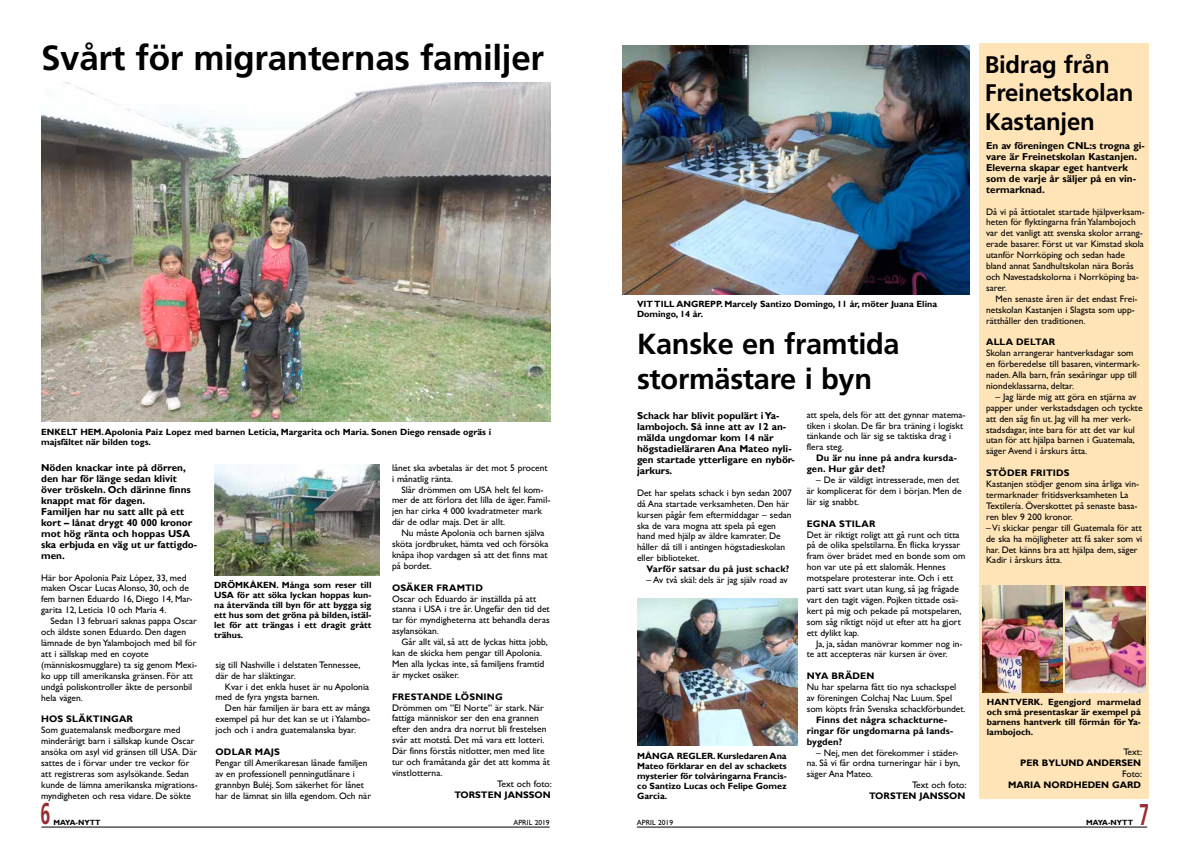
<style>
.page{position:relative;width:1191px;height:842px;background:#fff}
.page>*{position:absolute;margin:0;border:0;box-sizing:border-box;transform-origin:0 0}
.t1{font:700 35px "Frutiger";letter-spacing:-.01em;color:#000}
.t2{font:700 30.1px "Frutiger";color:#962e34;scale:.59 1}
.t3{font:700 29px/34.8px "Frutiger";letter-spacing:-.01em;color:#000}
.t4{font:700 24px/28.8px "Frutiger";letter-spacing:-.01em;color:#000}
.t5{font:700 10px/11px "Gill Sans";color:#000}
.t6{font:9.4px/10.9px "Gill Sans";color:#000}
.t7{font:700 9.4px/10.9px "Gill Sans";letter-spacing:.015em;color:#000}
.t8{font:700 9px/10px "Gill Sans";color:#000;text-align:justify}
.t9{font:700 7.5px "Gill Sans";color:#000}
.t10{font:7.5px "Gill Sans";color:#000}
</style>
<div class="page">
<div style="left:979px;top:43px;width:170px;height:756px;background:#ffe4b8"></div>
<hr style="left:41px;top:827px;width:508px;height:1px;background:#000">
<hr style="left:637px;top:827px;width:510px;height:1px;background:#000">
<img style="left:41px;top:82px;width:510px;height:340px">
<img style="left:215px;top:465px;width:165px;height:110px">
<img style="left:982px;top:586px;width:80px;height:106px">
<img style="left:1065px;top:586px;width:80px;height:107px">
<img style="left:623px;top:45px;width:346px;height:250px">
<img style="left:637px;top:599px;width:160px;height:146px">
<h1 class="t1" style="left:41px;top:37px;width:504px">Svårt för migranternas familjer</h1>
<h3 class="t4" style="left:984px;top:50px;width:150px">Bidrag från<br>Freinetskolan<br>Kastanjen</h3>
<p class="t5" style="left:986px;top:140px;width:160px">En av föreningen CNL:s trogna gi&shy;vare är Freinetskolan Kastanjen.<br>Eleverna skapar eget hantverk som de varje år säljer på en vin&shy;termarknad.</p>
<p class="t6" style="left:986px;top:206px;width:160px">Då vi på åttiotalet startade hjälpverksam&shy;heten för flyktingarna från Yalambojoch var det vanligt att svenska skolor arrang&shy;erade basarer. Först ut var Kimstad skola utanför Norrköping och sedan hade bland annat Sandhultskolan nära Borås och Navestadskolorna i Norrköping ba&shy;sarer.</p>
<p class="t6" style="left:986px;top:293px;width:153px;text-indent:9px">Men senaste åren är det endast Frei&shy;netskolan Kastanjen i Slagsta som upp&shy;rätthåller den traditionen.</p>
<p class="t7" style="left:986px;top:337px;width:71px">ALLA DELTAR</p>
<p class="t6" style="left:986px;top:348px;width:155px">Skolan arrangerar hantverksdagar som en förberedelse till basaren, vintermark&shy;naden. Alla barn, från sexåringar upp till niondeklassarna, deltar.</p>
<p class="t6" style="left:986px;top:391px;width:158px;text-indent:9px">– Jag lärde mig att göra en stjärna av papper under verkstadsdagen och tyckte att den såg fin ut. Jag vill ha mer verk&shy;stadsdagar, inte bara för att det var kul utan för att hjälpa barnen i Guatemala, säger Avend i årskurs åtta.</p>
<p class="t7" style="left:986px;top:468px;width:85px">STÖDER FRITIDS</p>
<p class="t6" style="left:986px;top:478px;width:154px">Kastanjen stödjer genom sina årliga vin&shy;termarknader fritidsverksamheten La Textilería. Överskottet på senaste basa&shy;ren blev 9 200 kronor.</p>
<p class="t6" style="left:986px;top:522px;width:158px">– Vi skickar pengar till Guatemala för att de ska ha möjligheter att få saker som vi har. Det känns bra att hjälpa dem, säger Kadir i årskurs åtta.</p>
<p class="t8" style="left:637px;top:299px;width:302px">VIT TILL ANGREPP. Marcely Santizo Domingo, 11 år, möter Juana Elina<br>Domingo, 14 år.</p>
<h3 class="t3" style="left:637px;top:327px;width:264px">Kanske en framtida stormästare i byn</h3>
<p class="t5" style="left:637px;top:410px;width:159px">Schack har blivit populärt i Ya&shy;lambojoch. Så inne att av 12 an&shy;mälda ungdomar kom 14 när högstadieläraren Ana Mateo nyli&shy;gen startade ytterligare en nybör&shy;jarkurs.</p>
<p class="t6" style="left:637px;top:487px;width:156px">Det har spelats schack i byn sedan 2007 då Ana startade verksamheten. Den här kursen pågår fem eftermiddagar – sedan ska de vara mogna att spela på egen hand med hjälp av äldre kamrater. De håller då till i antingen högstadieskolan eller biblioteket.</p>
<p class="t7" style="left:646px;top:564px;width:144px">Varför satsar du på just schack?</p>
<p class="t6" style="left:646px;top:574px;width:143px">– Av två skäl: dels är jag själv road av</p>
<p class="t6" style="left:806px;top:409px;width:160px">att spela, dels för att det gynnar matema&shy;tiken i skolan. De får bra träning i logiskt tänkande och lär sig se taktiska drag i flera steg.</p>
<p class="t7" style="left:806px;top:453px;width:152px;text-indent:9px">Du är nu inne på andra kursda&shy;gen. Hur går det?</p>
<p class="t6" style="left:806px;top:474px;width:156px;text-indent:9px">– De är väldigt intresserade, men det är komplicerat för dem i början. Men de lär sig snabbt.</p>
<p class="t7" style="left:806px;top:518px;width:70px">EGNA STILAR</p>
<p class="t6" style="left:806px;top:529px;width:160px">Det är riktigt roligt att gå runt och titta på de olika spelstilarna. En flicka kryssar fram över brädet med en bonde som om hon var ute på ett slalomåk. Hennes motspelare protesterar inte. Och i ett parti satt svart utan kung, så jag frågade vart den tagit vägen. Pojken tittade osä&shy;kert på mig och pekade på motspelaren, som såg riktigt nöjd ut efter att ha gjort ett dylikt kap.</p>
<p class="t6" style="left:806px;top:638px;width:157px;text-indent:9px">Ja, ja, sådan manövrar kommer nog in&shy;te att accepteras när kursen är över.</p>
<p class="t7" style="left:806px;top:671px;width:69px">NYA BRÄDEN</p>
<p class="t6" style="left:806px;top:681px;width:160px">Nu har spelarna fått tio nya schackspel av föreningen Colchaj Nac Luum. Spel som köpts från Svenska schackförbundet.</p>
<p class="t7" style="left:806px;top:714px;width:148px;text-indent:9px">Finns det några schackturne&shy;ringar för ungdomarna på lands&shy;bygden?</p>
<p class="t6" style="left:816px;top:747px;width:144px">– Nej, men det förekommer i städer-</p>
<p class="t6" style="left:806px;top:758px;width:155px">na. Så vi får ordna turneringar här i byn,</p>
<p class="t6" style="left:806px;top:769px;width:67px">säger Ana Mateo.</p>
<p class="t6" style="left:912px;top:779px;width:56px">Text och foto:</p>
<p class="t7" style="left:869px;top:791px;width:98px">TORSTEN JANSSON</p>
<p class="t8" style="left:41px;top:427px;width:451px">ENKELT HEM. Apolonia Paiz Lopez med barnen Leticia, Margarita och Maria. Sonen Diego rensade ogräs i majsfältet när bilden togs.</p>
<p class="t5" style="left:41px;top:462px;width:157px">Nöden knackar inte på dörren, den har för länge sedan klivit över tröskeln. Och därinne finns knappt mat för dagen.<br>Familjen har nu satt allt på ett kort – lånat drygt 40 000 kronor mot hög ränta och hoppas USA ska erbjuda en väg ut ur fattigdo&shy;men.</p>
<p class="t6" style="left:41px;top:572px;width:153px">Här bor Apolonia Paiz López, 33, med maken Oscar Lucas Alonso, 30, och de fem barnen Eduardo 16, Diego 14, Mar&shy;garita 12, Leticia 10 och Maria 4.</p>
<p class="t6" style="left:41px;top:615px;width:157px;text-indent:9px">Sedan 13 februari saknas pappa Oscar och äldste sonen Eduardo. Den dagen lämnade de byn Yalambojoch med bil för att i sällskap med en coyote (människosmugglare) ta sig genom Mexi&shy;ko upp till amerikanska gränsen. För att undgå poliskontroller åkte de personbil hela vägen.</p>
<p class="t7" style="left:41px;top:714px;width:93px">HOS SLÄKTINGAR</p>
<p class="t6" style="left:41px;top:724px;width:158px">Som guatemalansk medborgare med minderårigt barn i sällskap kunde Oscar ansöka om asyl vid gränsen till USA. Där sattes de i förvar under tre veckor för att registreras som asylsökande. Sedan kunde de lämna amerikanska migrations&shy;myndigheten och resa vidare. De sökte</p>
<p class="t6" style="left:392px;top:462px;width:157px">lånet ska avbetalas är det mot 5 procent i månatlig ränta.</p>
<p class="t6" style="left:392px;top:484px;width:160px;text-indent:9px">Slår drömmen om USA helt fel kom&shy;mer de att förlora det lilla de äger. Famil&shy;jen har cirka 4 000 kvadratmeter mark där de odlar majs. Det är allt.</p>
<p class="t6" style="left:392px;top:527px;width:158px;text-indent:9px">Nu måste Apolonia och barnen själva sköta jordbruket, hämta ved och försöka knåpa ihop vardagen så att det finns mat på bordet.</p>
<p class="t7" style="left:392px;top:582px;width:92px">OSÄKER FRAMTID</p>
<p class="t6" style="left:392px;top:593px;width:159px">Oscar och Eduardo är inställda på att stanna i USA i tre år. Ungefär den tid det tar för myndigheterna att behandla deras asylansökan.</p>
<p class="t6" style="left:392px;top:636px;width:157px;text-indent:9px">Går allt väl, så att de lyckas hitta jobb, kan de skicka hem pengar till Apolonia.<br>Men alla lyckas inte, så familjens framtid är mycket osäker.</p>
<p class="t7" style="left:392px;top:691px;width:112px">FRESTANDE LÖSNING</p>
<p class="t6" style="left:392px;top:702px;width:153px">Drömmen om ”El Norte” är stark. När</p>
<p class="t6" style="left:392px;top:713px;width:148px">fattiga människor ser den ena grannen</p>
<p class="t6" style="left:392px;top:724px;width:156px">efter den andra dra norrut bli frestelsen</p>
<p class="t6" style="left:392px;top:734px;width:154px">svår att motstå. Det må vara ett lotteri.</p>
<p class="t6" style="left:392px;top:745px;width:154px">Där finns förstås nitlotter, men med lite</p>
<p class="t6" style="left:392px;top:756px;width:160px">tur och framåtanda går det att komma åt</p>
<p class="t6" style="left:392px;top:767px;width:52px">vinstlotterna.</p>
<p class="t6" style="left:497px;top:778px;width:56px">Text och foto:</p>
<p class="t7" style="left:454px;top:789px;width:98px">TORSTEN JANSSON</p>
<p class="t8" style="left:214px;top:580px;width:159px">DRÖMKÅKEN. Många som reser till USA för att söka lyckan hoppas kun&shy;na återvända till byn för att bygga sig ett hus som det gröna på bilden, istäl&shy;let för att trängas i ett dragit grått trähus.</p>
<p class="t6" style="left:215px;top:659px;width:147px">sig till Nashville i delstaten Tennessee, där de har släktingar.</p>
<p class="t6" style="left:215px;top:681px;width:155px;text-indent:9px">Kvar i det enkla huset är nu Apolonia med de fyra yngsta barnen.</p>
<p class="t6" style="left:215px;top:703px;width:156px;text-align:justify;text-indent:9px">Den här familjen är bara ett av många exempel på hur det kan se ut i Yalambo&shy;joch och i andra guatemalanska byar.</p>
<p class="t7" style="left:215px;top:747px;width:66px">ODLAR MAJS</p>
<p class="t6" style="left:215px;top:757px;width:157px">Pengar till Amerikaresan lånade familjen av en professionell penningutlånare i grannbyn Buléj. Som säkerhet för lånet har de lämnat sin lilla egendom. Och när</p>
<p class="t8" style="left:986px;top:697px;width:156px">HANTVERK. Egengjord marmelad och små presentaskar är exempel på barnens hantverk till förmån för Ya&shy;lambojoch.</p>
<p class="t8" style="left:637px;top:751px;width:151px">MÅNGA REGLER. Kursledaren Ana Mateo förklarar en del av schackets mysterier för tolvåringarna Francis&shy;co Santizo Lucas och Felipe Gomez Garcia.</p>
<p class="t6" style="left:1123px;top:746px;width:20px">Text:</p>
<p class="t7" style="left:1020px;top:757px;width:122px">PER BYLUND ANDERSEN</p>
<p class="t6" style="left:1122px;top:768px;width:21px">Foto:</p>
<p class="t7" style="left:1008px;top:779px;width:135px">MARIA NORDHEDEN GARD</p>
<h2 class="t2" style="left:41px;top:796px;width:18px">6</h2>
<h2 class="t2" style="left:1139px;top:796px;width:18px">7</h2>
<p class="t9" style="left:54px;top:818px;width:48px">MAYA-NYTT</p>
<p class="t10" style="left:513px;top:818px;width:38px">APRIL 2019</p>
<p class="t10" style="left:637px;top:818px;width:38px">APRIL 2019</p>
<p class="t9" style="left:1086px;top:818px;width:48px">MAYA-NYTT</p>
</div>
